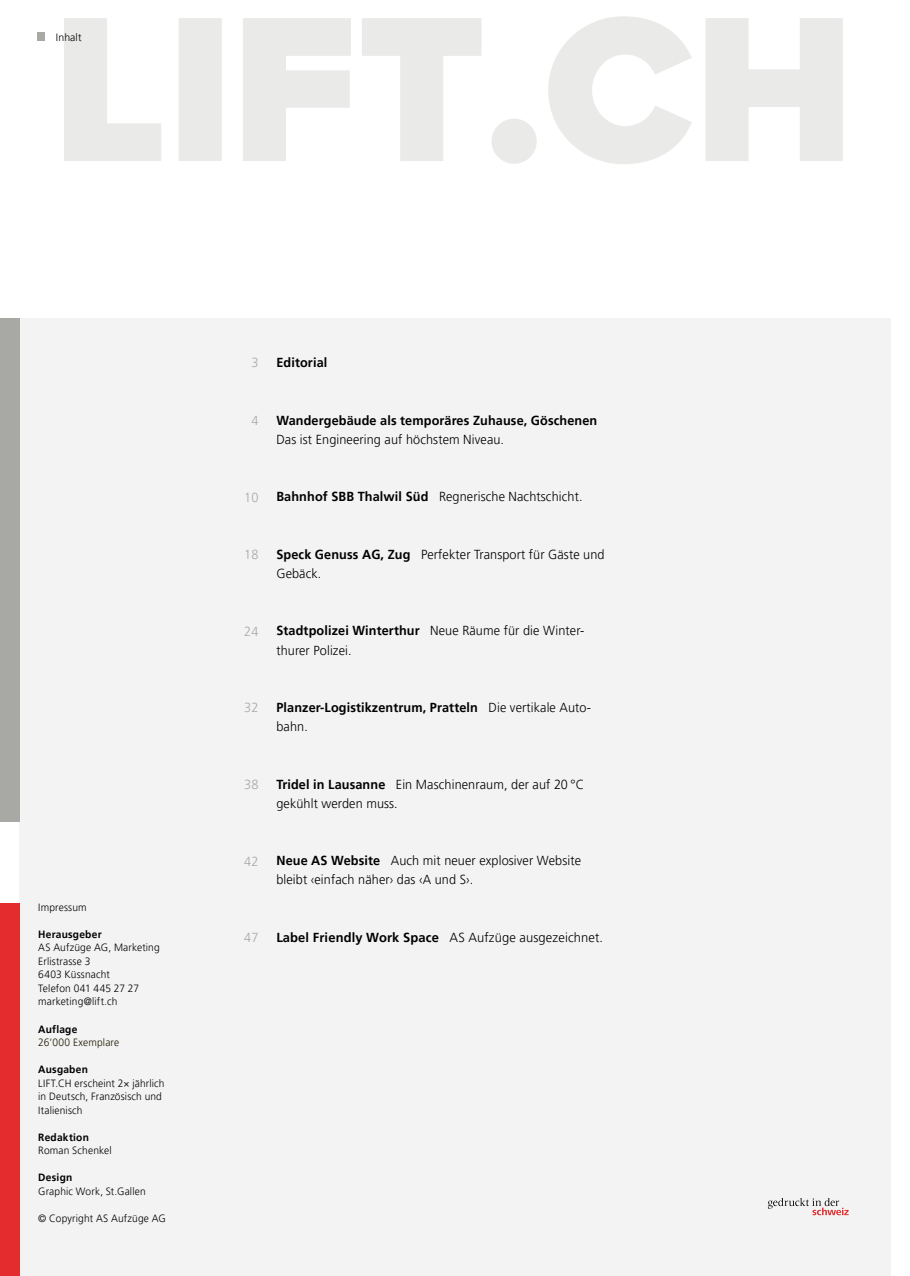
<style>
.page{position:relative;width:910px;height:1276px;background:#fff}
.page>*{position:absolute;margin:0;border:0;box-sizing:border-box;transform-origin:0 0}
.t1{font:300 13.05px/19.2px "Frutiger LT Pro";letter-spacing:.01em;color:#000}
.t2{font:700 13.05px/19.2px "Frutiger LT Pro";letter-spacing:.01em;color:#000}
.t3{font:300 13.05px "Frutiger LT Pro";letter-spacing:.01em;color:#a8a8a5}
.t4{font:300 10.5px/13.5px "Frutiger LT Pro";letter-spacing:.015em;color:#000}
.t5{font:700 10.5px "Frutiger LT Pro";letter-spacing:.025em;color:#000}
.t6{font:300 10.5px "Frutiger LT Pro";letter-spacing:.015em;color:#1e1700}
.s1{font-weight:700}
.s2{font-weight:300}
</style>
<div class="page">
<div style="left:19px;top:318px;width:872px;height:958px;background:#f3f3f3"></div>
<svg style="left:37px;top:16px;width:806px;height:148px;fill:#eaeae9"></svg>
<div style="left:37px;top:33px;width:7px;height:8px;background:#a8a8a5"></div>
<div style="left:0;top:903px;width:19px;height:373px;background:#e42b2d"></div>
<div style="left:0;top:318px;width:19px;height:503px;background:#a8a8a5"></div>
<svg style="left:768px;top:1198px;width:81px;height:17px"></svg>
<p class="t4" style="left:56px;top:30px;width:27px">Inhalt</p>
<p class="t4" style="left:38px;top:900px;width:50px">Impressum</p>
<p class="t5" style="left:38px;top:928px;width:65px">Herausgeber</p>
<p class="t4" style="left:38px;top:941px;width:123px">AS Aufzüge AG, Marketing<br>Erlistrasse 3<br>6403 Küssnacht<br>Telefon 041 445 27 27 marketing@lift.ch</p>
<p class="t5" style="left:38px;top:1022px;width:41px">Auflage</p>
<p class="t6" style="left:38px;top:1036px;width:82px">26’000 Exemplare</p>
<p class="t5" style="left:38px;top:1063px;width:51px">Ausgaben</p>
<p class="t4" style="left:38px;top:1076px;width:128px">LIFT.CH erscheint 2× jährlich in Deutsch, Französisch und<br>Italienisch</p>
<p class="t5" style="left:38px;top:1130px;width:52px">Redaktion</p>
<p class="t4" style="left:38px;top:1143px;width:75px">Roman Schenkel</p>
<p class="t5" style="left:38px;top:1171px;width:36px">Design</p>
<p class="t4" style="left:38px;top:1184px;width:109px">Graphic Work, St.Gallen</p>
<p class="t4" style="left:38px;top:1211px;width:129px">© Copyright AS Aufzüge AG</p>
<p class="t3" style="left:251px;top:355px;width:9px">3</p>
<p class="t2" style="left:276px;top:353px;width:52px">Editorial</p>
<p class="t3" style="left:251px;top:413px;width:9px">4</p>
<p class="t2" style="left:276px;top:411px;width:322px">Wandergebäude als temporäres Zuhause, Göschenen</p>
<p class="t1" style="left:276px;top:430px;width:229px">Das ist Engineering auf höchstem Niveau.</p>
<p class="t3" style="left:244px;top:490px;width:16px">10</p>
<p class="t1" style="left:276px;top:487px;width:308px"><span class="s1">Bahnhof SBB Thalwil Süd</span> Regnerische Nachtschicht.</p>
<p class="t3" style="left:244px;top:547px;width:16px">18</p>
<p class="t1" style="left:276px;top:545px;width:330px"><span class="s1">Speck Genuss AG, Zug</span> Perfekter Transport für Gäste und<br>Gebäck.</p>
<p class="t3" style="left:244px;top:624px;width:16px">24</p>
<p class="t1" style="left:276px;top:621px;width:309px"><span class="s1">Stadtpolizei Winterthur</span> Neue Räume für die Winter&shy;thurer Polizei.</p>
<p class="t3" style="left:244px;top:700px;width:16px">32</p>
<p class="t2" style="left:276px;top:698px;width:316px">Planzer-Logistikzentrum, Pratteln <span class="s2">Die vertikale Auto&shy;bahn.</span></p>
<p class="t3" style="left:244px;top:777px;width:16px">38</p>
<p class="t3" style="left:244px;top:853px;width:16px">42</p>
<p class="t1" style="left:276px;top:774px;width:309px"><span class="s1">Tridel in Lausanne</span> Ein Maschinenraum, der auf 20 °C gekühlt werden muss.</p>
<p class="t1" style="left:276px;top:851px;width:306px"><span class="s1">Neue AS Website</span> Auch mit neuer explosiver Website bleibt ‹einfach näher› das ‹A und S›.</p>
<p class="t3" style="left:244px;top:930px;width:16px">47</p>
<p class="t1" style="left:276px;top:927px;width:328px"><span class="s1">Label Friendly Work Space</span> AS Aufzüge ausgezeichnet.</p>
</div>
